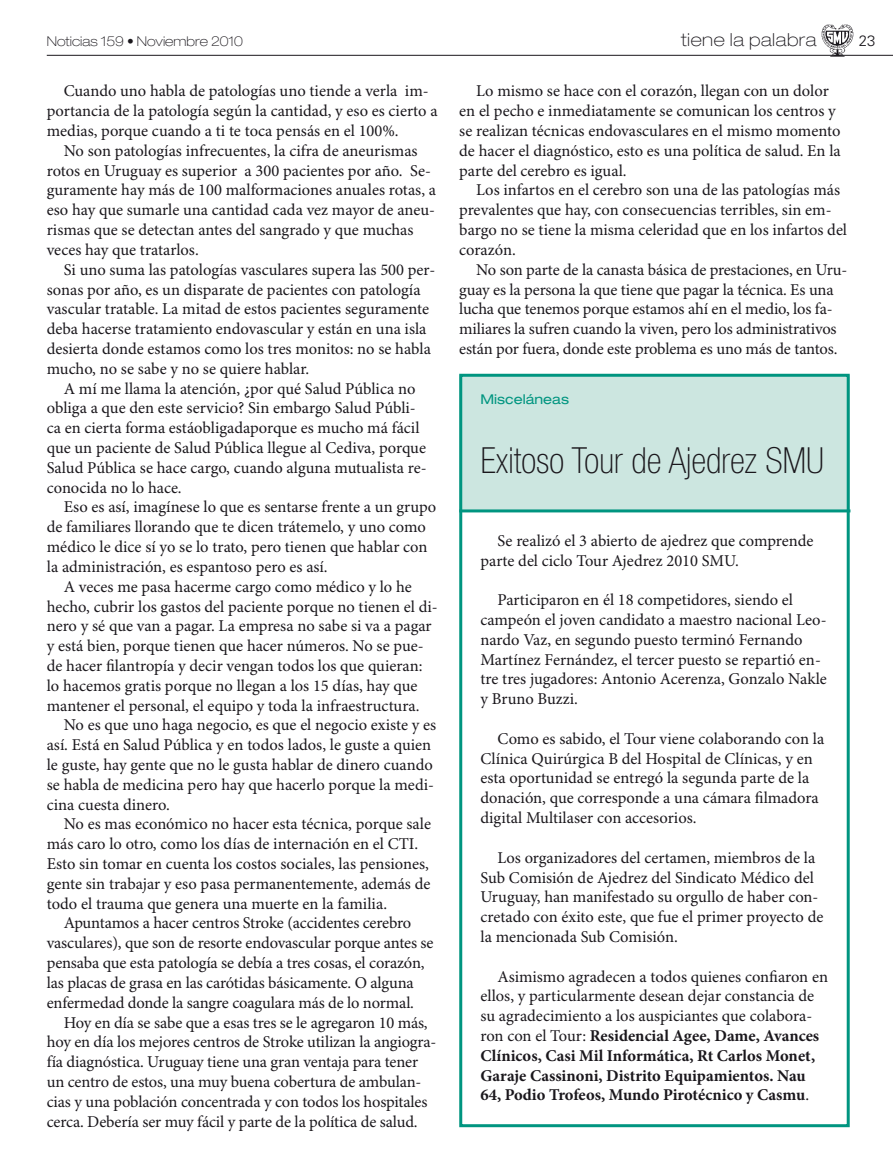
<style>
.page{position:relative;width:893px;height:1170px;background:#fff}
.page>*{position:absolute;margin:0;border:0;box-sizing:border-box;transform-origin:0 0}
.t1{font:100 condensed 36px "Helvetica Neue";color:#1a171c}
.t2{font:100 expanded 18px "Helvetica Neue";letter-spacing:.03em;color:#1a171c}
.t3{font:16.5px/19.8px "Minion Pro";letter-spacing:-.005em;color:#1a171c}
.t4{font:700 16.5px/19.8px "Minion Pro";color:#1a171c}
.t5{font:300 15px "Univers";color:#1a171c}
.t6{font:100 expanded 13.5px "Helvetica Neue";color:#1a171c}
.t7{font:expanded 13.5px "Helvetica Neue";color:#009580}
.s1{font-weight:400}
</style>
<div class="page">
<div style="left:459px;top:375px;width:391px;height:134px;background:#cce6e0"></div>
<hr style="left:459px;top:509px;width:391px;height:3px;background:#009580">
<div style="left:459px;top:374px;width:391px;height:753px;border:3px solid #009580"></div>
<hr style="left:47px;top:55px;width:846px;height:1px;background:#1a171c">
<img style="left:821px;top:24px;width:32px;height:32px">
<p class="t6" style="left:47px;top:33px;width:198px">Noticias 159 • Noviembre 2010</p>
<p class="t2" style="left:681px;top:28px;width:137px">tiene la palabra</p>
<p class="t5" style="left:859px;top:31px;width:18px">23</p>
<p class="t3" style="left:47px;top:82px;width:392px;text-indent:17px">Cuando uno habla de patologías uno tiende a verla im&shy;portancia de la patología según la cantidad, y eso es cierto a medias, porque cuando a ti te toca pensás en el 100%.</p>
<p class="t3" style="left:47px;top:141px;width:391px;text-indent:17px">No son patologías infrecuentes, la cifra de aneurismas rotos en Uruguay es superior a 300 pacientes por año. Se&shy;guramente hay más de 100 malformaciones anuales rotas, a eso hay que sumarle una cantidad cada vez mayor de aneu&shy;rismas que se detectan antes del sangrado y que muchas veces hay que tratarlos.</p>
<p class="t3" style="left:47px;top:260px;width:390px;text-indent:17px">Si uno suma las patologías vasculares supera las 500 per&shy;sonas por año, es un disparate de pacientes con patología vascular tratable. La mitad de estos pacientes seguramente deba hacerse tratamiento endovascular y están en una isla desierta donde estamos como los tres monitos: no se habla mucho, no se sabe y no se quiere hablar.</p>
<p class="t3" style="left:47px;top:379px;width:381px;text-indent:17px">A mí me llama la atención, ¿por qué Salud Pública no obliga a que den este servicio? Sin embargo Salud Públi&shy;ca en cierta forma estáobligadaporque es mucho má fácil que un paciente de Salud Pública llegue al Cediva, porque Salud Pública se hace cargo, cuando alguna mutualista re&shy;conocida no lo hace.</p>
<p class="t3" style="left:47px;top:498px;width:391px;text-indent:17px">Eso es así, imagínese lo que es sentarse frente a un grupo de familiares llorando que te dicen trátemelo, y uno como médico le dice sí yo se lo trato, pero tienen que hablar con la administración, es espantoso pero es así.</p>
<p class="t3" style="left:47px;top:577px;width:392px;text-indent:17px">A veces me pasa hacerme cargo como médico y lo he hecho, cubrir los gastos del paciente porque no tienen el di&shy;nero y sé que van a pagar. La empresa no sabe si va a pagar y está bien, porque tienen que hacer números. No se pue&shy;de hacer filantropía y decir vengan todos los que quieran: lo hacemos gratis porque no llegan a los 15 días, hay que mantener el personal, el equipo y toda la infraestructura.</p>
<p class="t3" style="left:47px;top:715px;width:391px;text-indent:17px">No es que uno haga negocio, es que el negocio existe y es así. Está en Salud Pública y en todos lados, le guste a quien le guste, hay gente que no le gusta hablar de dinero cuando se habla de medicina pero hay que hacerlo porque la medi&shy;cina cuesta dinero.</p>
<p class="t3" style="left:47px;top:814px;width:386px;text-indent:17px">No es mas económico no hacer esta técnica, porque sale más caro lo otro, como los días de internación en el CTI.<br>Esto sin tomar en cuenta los costos sociales, las pensiones, gente sin trabajar y eso pasa permanentemente, además de todo el trauma que genera una muerte en la familia.</p>
<p class="t3" style="left:47px;top:913px;width:388px;text-indent:17px">Apuntamos a hacer centros Stroke (accidentes cerebro vasculares), que son de resorte endovascular porque antes se pensaba que esta patología se debía a tres cosas, el corazón, las placas de grasa en las carótidas básicamente. O alguna enfermedad donde la sangre coagulara más de lo normal.</p>
<p class="t3" style="left:47px;top:1012px;width:391px;text-indent:17px">Hoy en día se sabe que a esas tres se le agregaron 10 más, hoy en día los mejores centros de Stroke utilizan la angiogra&shy;fía diagnóstica. Uruguay tiene una gran ventaja para tener un centro de estos, una muy buena cobertura de ambulan&shy;cias y una población concentrada y con todos los hospitales cerca. Debería ser muy fácil y parte de la política de salud.</p>
<p class="t3" style="left:459px;top:82px;width:383px;text-indent:17px">Lo mismo se hace con el corazón, llegan con un dolor en el pecho e inmediatamente se comunican los centros y se realizan técnicas endovasculares en el mismo momento de hacer el diagnóstico, esto es una política de salud. En la parte del cerebro es igual.</p>
<p class="t3" style="left:459px;top:181px;width:389px;text-indent:17px">Los infartos en el cerebro son una de las patologías más prevalentes que hay, con consecuencias terribles, sin em&shy;bargo no se tiene la misma celeridad que en los infartos del corazón.</p>
<p class="t3" style="left:459px;top:260px;width:390px;text-indent:17px">No son parte de la canasta básica de prestaciones, en Uru&shy;guay es la persona la que tiene que pagar la técnica. Es una lucha que tenemos porque estamos ahí en el medio, los fa&shy;miliares la sufren cuando la viven, pero los administrativos están por fuera, donde este problema es uno más de tantos.</p>
<p class="t7" style="left:480px;top:391px;width:90px">Misceláneas</p>
<h1 class="t1" style="left:480px;top:440px;width:345px">Exitoso Tour de Ajedrez SMU</h1>
<p class="t3" style="left:480px;top:531px;width:334px;text-indent:17px">Se realizó el 3 abierto de ajedrez que comprende parte del ciclo Tour Ajedrez 2010 SMU.</p>
<p class="t3" style="left:480px;top:590px;width:348px;text-indent:17px">Participaron en él 18 competidores, siendo el campeón el joven candidato a maestro nacional Leo&shy;nardo Vaz, en segundo puesto terminó Fernando Martínez Fernández, el tercer puesto se repartió en&shy;tre tres jugadores: Antonio Acerenza, Gonzalo Nakle y Bruno Buzzi.</p>
<p class="t3" style="left:480px;top:729px;width:345px;text-indent:17px">Como es sabido, el Tour viene colaborando con la Clínica Quirúrgica B del Hospital de Clínicas, y en esta oportunidad se entregó la segunda parte de la donación, que corresponde a una cámara filmadora digital Multilaser con accesorios.</p>
<p class="t3" style="left:480px;top:848px;width:344px;text-indent:17px">Los organizadores del certamen, miembros de la Sub Comisión de Ajedrez del Sindicato Médico del Uruguay, han manifestado su orgullo de haber con&shy;cretado con éxito este, que fue el primer proyecto de la mencionada Sub Comisión.</p>
<p class="t4" style="left:480px;top:966px;width:349px;text-indent:17px"><span class="s1">Asimismo agradecen a todos quienes confiaron en ellos, y particularmente desean dejar constancia de su agradecimiento a los auspiciantes que colabora&shy;ron con el Tour:</span> Residencial Agee, Dame, Avances Clínicos, Casi Mil Informática, Rt Carlos Monet, Garaje Cassinoni, Distrito Equipamientos. Nau 64, Podio Trofeos, Mundo Pirotécnico y Casmu<span class="s1">.</span></p>
</div>
